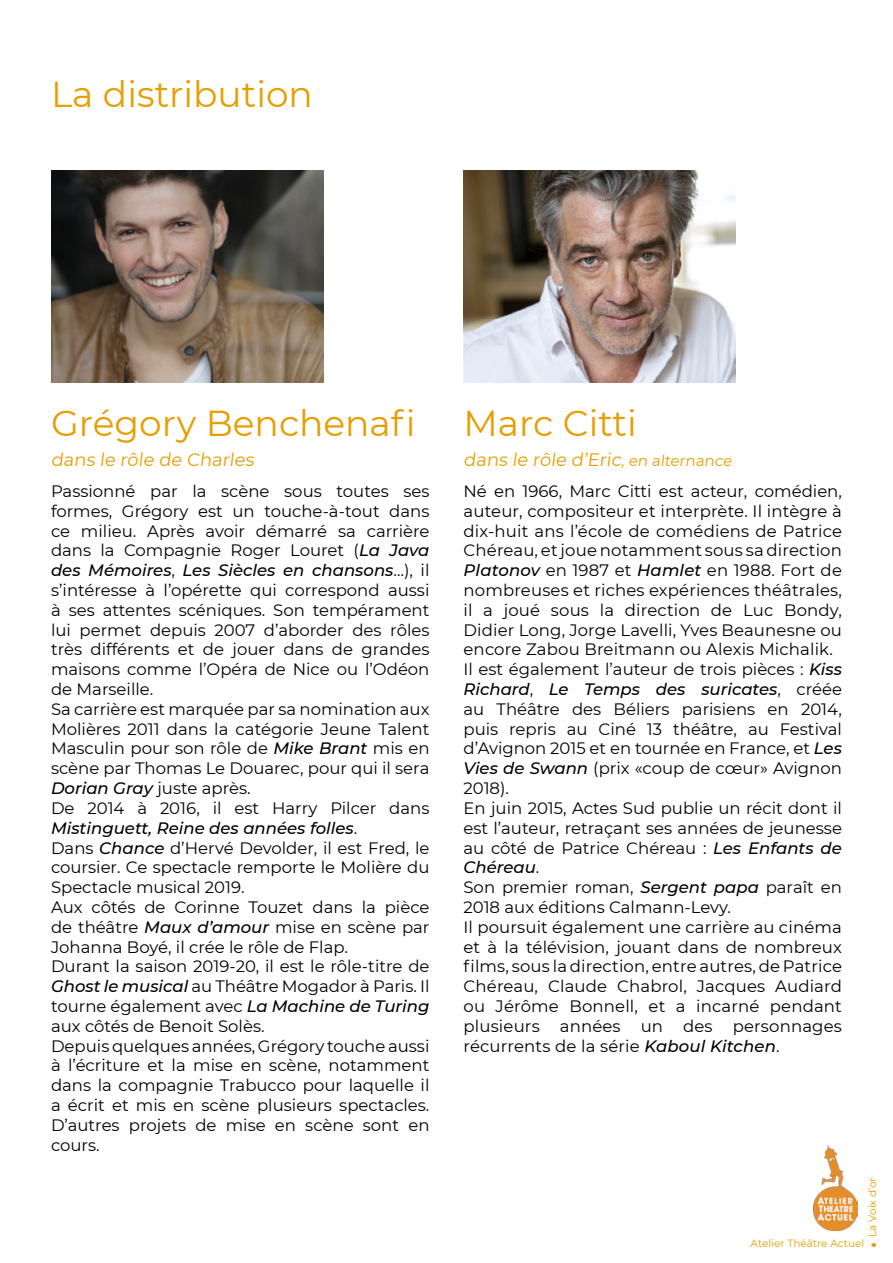
<style>
.page{position:relative;width:893px;height:1263px;background:#fff}
.page>*{position:absolute;margin:0;border:0;box-sizing:border-box;transform-origin:0 0}
.t1{font:36px "Montserrat";color:#e69e00}
.t2{font:18px "Montserrat";color:#e69e00}
.t3{font:16.5px/19.8px "Montserrat";color:#000}
.t4{font:10.5px "Montserrat";color:#e69e00}
.s1{font-weight:500;font-style:italic}
.s2{font-size:15px}
</style>
<div class="page">
<img style="left:813px;top:1145px;width:44px;height:85px">
<svg style="left:871px;top:1243px;width:5px;height:4px"></svg>
<img style="left:51px;top:171px;width:272px;height:212px">
<img style="left:463px;top:171px;width:273px;height:212px">
<h1 class="t1" style="left:51px;top:69px;width:263px">La distribution</h1>
<h1 class="t1" style="left:51px;top:398px;width:366px">Grégory Benchenafi</h1>
<p class="t2" style="left:51px;top:447px;width:207px">dans le rôle de Charles</p>
<p class="t3" style="left:51px;top:481px;width:380px">Passionné par la scène sous toutes ses formes, Grégory est un touche-à-tout dans ce milieu. Après avoir démarré sa carrière dans la Compagnie Roger Louret (<span class="s1">La Java des Mémoires</span>, <span class="s1">Les Siècles en chansons</span>…), il s’intéresse à l’opérette qui correspond aussi à ses attentes scéniques. Son tempérament lui permet depuis 2007 d’aborder des rôles très différents et de jouer dans de grandes maisons comme l’Opéra de Nice ou l’Odéon de Marseille.<br>Sa carrière est marquée par sa nomination aux Molières 2011 dans la catégorie Jeune Talent Masculin pour son rôle de <span class="s1">Mike Brant</span> mis en scène par Thomas Le Douarec, pour qui il sera <span class="s1">Dorian Gray</span> juste après.<br>De 2014 à 2016, il est Harry Pilcer dans <span class="s1">Mistinguett, Reine des années folles</span>.<br>Dans <span class="s1">Chance</span> d’Hervé Devolder, il est Fred, le coursier. Ce spectacle remporte le Molière du Spectacle musical 2019.<br>Aux côtés de Corinne Touzet dans la pièce de théâtre <span class="s1">Maux d’amour</span> mise en scène par Johanna Boyé, il crée le rôle de Flap.<br>Durant la saison 2019-20, il est le rôle-titre de <span class="s1">Ghost le musical</span> au Théâtre Mogador à Paris. Il tourne également avec <span class="s1">La Machine de Turing </span>aux côtés de Benoit Solès.<br>Depuis quelques années, Grégory touche aussi à l’écriture et la mise en scène, notamment dans la compagnie Trabucco pour laquelle il a écrit et mis en scène plusieurs spectacles.<br>D’autres projets de mise en scène sont en cours.</p>
<h1 class="t1" style="left:463px;top:398px;width:175px">Marc Citti</h1>
<p class="t2" style="left:463px;top:447px;width:272px">dans le rôle d’Eric<span class="s2">, en alternance</span></p>
<p class="t3" style="left:463px;top:481px;width:380px">Né en 1966, Marc Citti est acteur, comédien, auteur, compositeur et interprète. Il intègre à dix-huit ans l’école de comédiens de Patrice Chéreau, et joue notamment sous sa direction <span class="s1">Platonov</span> en 1987 et <span class="s1">Hamlet</span> en 1988. Fort de nombreuses et riches expériences théâtrales, il a joué sous la direction de Luc Bondy, Didier Long, Jorge Lavelli, Yves Beaunesne ou encore Zabou Breitmann ou Alexis Michalik.<br>Il est également l’auteur de trois pièces : <span class="s1">Kiss Richard</span>, <span class="s1">Le Temps des suricates</span>, créée au Théâtre des Béliers parisiens en 2014, puis repris au Ciné 13 théâtre, au Festival d’Avignon 2015 et en tournée en France, et <span class="s1">Les Vies de Swann</span> (prix «coup de cœur» Avignon 2018).<br>En juin 2015, Actes Sud publie un récit dont il est l’auteur, retraçant ses années de jeunesse au côté de Patrice Chéreau : <span class="s1">Les Enfants de Chéreau</span>.<br>Son premier roman, <span class="s1">Sergent papa</span> paraît en 2018 aux éditions Calmann-Levy.<br>Il poursuit également une carrière au cinéma et à la télévision, jouant dans de nombreux films, sous la direction, entre autres, de Patrice Chéreau, Claude Chabrol, Jacques Audiard ou Jérôme Bonnell, et a incarné pendant plusieurs années un des personnages récurrents de la série <span class="s1">Kaboul Kitchen</span>.</p>
<p class="t4" style="left:865px;top:1237px;width:61px;rotate:-90deg">La Voix d’or</p>
<p class="t4" style="left:750px;top:1236px;width:115px">Atelier Théâtre Actuel</p>
</div>
